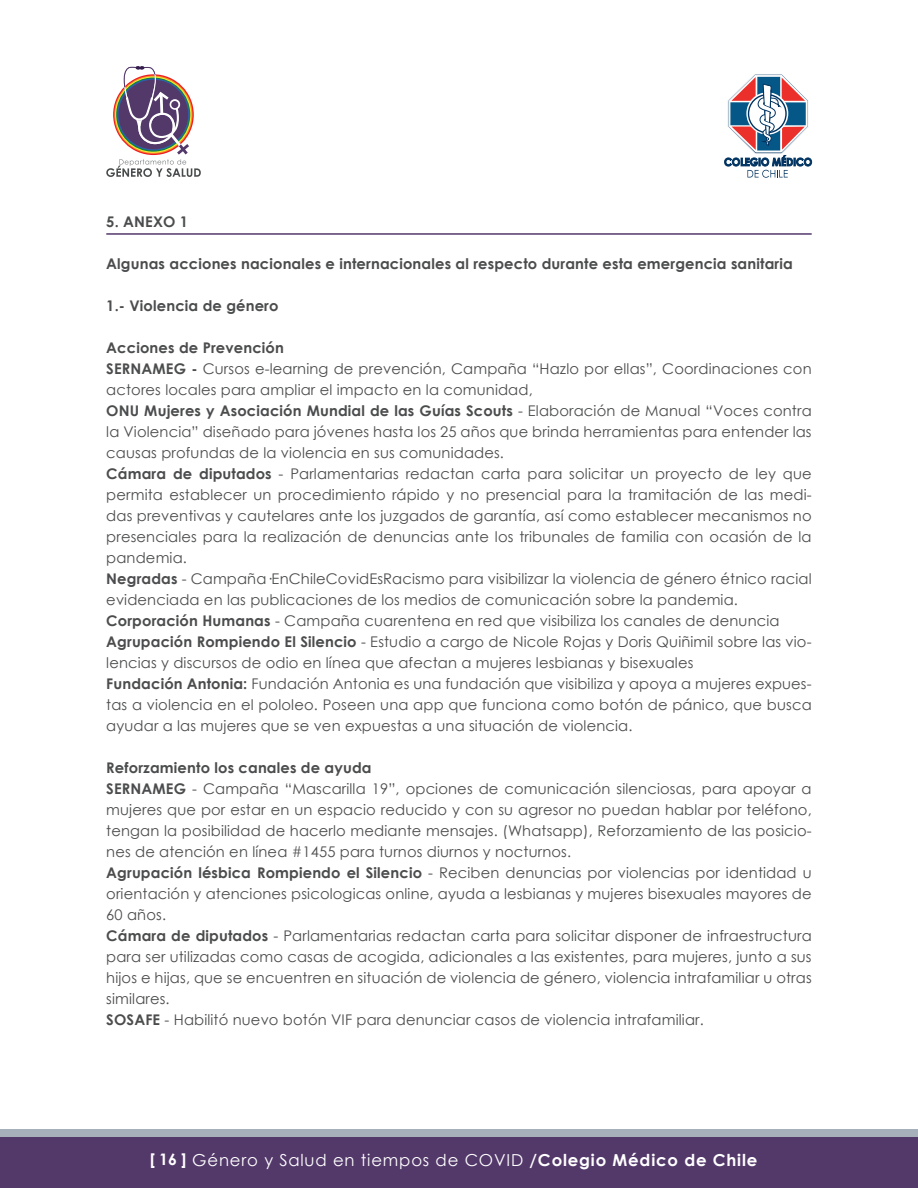
<style>
.page{position:relative;width:918px;height:1188px;background:#fff}
.page>*{position:absolute;margin:0;border:0;box-sizing:border-box;transform-origin:0 0}
.t1{font:16.5px "Century Gothic";letter-spacing:.05em;color:#fff}
.Estilo_de_párrafo_1{font:14.7px/21px "Century Gothic";letter-spacing:.01em;color:#4b4c4d;text-align:justify}
.Estilo_de_párrafo_1-2{font:700 14.7px "Century Gothic";letter-spacing:.01em;color:#4b4c4d}
.s1{font-weight:700}
.s2{font-weight:700;font-size:15.9px}
</style>
<div class="page">
<div style="left:0;top:1130px;width:918px;height:13px;background:#a5b0bb"></div>
<div style="left:0;top:1137px;width:918px;height:51px;background:#53386a"></div>
<svg style="left:724px;top:74px;width:88px;height:104px"></svg>
<svg style="left:106px;top:66px;width:95px;height:111px"></svg>
<hr style="left:106px;top:233px;width:706px;height:2px;background:#53386a">
<p class="Estilo_de_párrafo_1-2" style="left:106px;top:210px;width:83px">5. ANEXO 1</p>
<p class="Estilo_de_párrafo_1-2" style="left:106px;top:252px;width:688px">Algunas acciones nacionales e internacionales al respecto durante esta emergencia sanitaria</p>
<p class="Estilo_de_párrafo_1-2" style="left:106px;top:294px;width:174px">1.- Violencia de género</p>
<p class="Estilo_de_párrafo_1-2" style="left:106px;top:336px;width:179px">Acciones de Prevención</p>
<p class="Estilo_de_párrafo_1" style="left:106px;top:358px;width:707px"><span class="s1">SERNAMEG -</span> Cursos e-learning de prevención, Campaña “Hazlo por ellas”, Coordinaciones con actores locales para ampliar el impacto en la comunidad,</p>
<p class="Estilo_de_párrafo_1" style="left:106px;top:400px;width:707px"><span class="s1">ONU Mujeres y Asociación Mundial de las Guías Scouts</span> - Elaboración de Manual “Voces contra la Violencia” diseñado para jóvenes hasta los 25 años que brinda herramientas para entender las causas profundas de la violencia en sus comunidades.</p>
<p class="Estilo_de_párrafo_1" style="left:106px;top:463px;width:707px"><span class="s1">Cámara de diputados</span> - Parlamentarias redactan carta para solicitar un proyecto de ley que permita establecer un procedimiento rápido y no presencial para la tramitación de las medi&shy;das preventivas y cautelares ante los juzgados de garantía, así como establecer mecanismos no presenciales para la realización de denuncias ante los tribunales de familia con ocasión de la pandemia.</p>
<p class="Estilo_de_párrafo_1" style="left:106px;top:568px;width:707px"><span class="s1">Negradas</span> - Campaña·EnChileCovidEsRacismo para visibilizar la violencia de género étnico racial evidenciada en las publicaciones de los medios de comunicación sobre la pandemia.</p>
<p class="Estilo_de_párrafo_1" style="left:106px;top:610px;width:675px"><span class="s1">Corporación Humanas</span> - Campaña cuarentena en red que visibiliza los canales de denuncia</p>
<p class="Estilo_de_párrafo_1" style="left:106px;top:631px;width:707px"><span class="s1">Agrupación Rompiendo El Silencio</span> - Estudio a cargo de Nicole Rojas y Doris Quiñimil sobre las vio&shy;lencias y discursos de odio en línea que afectan a mujeres lesbianas y bisexuales</p>
<p class="Estilo_de_párrafo_1" style="left:106px;top:673px;width:707px"><span class="s1">Fundación Antonia:</span> Fundación Antonia es una fundación que visibiliza y apoya a mujeres expues&shy;tas a violencia en el pololeo. Poseen una app que funciona como botón de pánico, que busca ayudar a las mujeres que se ven expuestas a una situación de violencia.</p>
<p class="Estilo_de_párrafo_1-2" style="left:106px;top:756px;width:267px">Reforzamiento los canales de ayuda</p>
<p class="Estilo_de_párrafo_1" style="left:106px;top:778px;width:707px"><span class="s1">SERNAMEG</span> - Campaña “Mascarilla 19”, opciones de comunicación silenciosas, para apoyar a mujeres que por estar en un espacio reducido y con su agresor no puedan hablar por teléfono, tengan la posibilidad de hacerlo mediante mensajes. (Whatsapp), Reforzamiento de las posicio&shy;nes de atención en línea #1455 para turnos diurnos y nocturnos.</p>
<p class="Estilo_de_párrafo_1" style="left:106px;top:862px;width:707px"><span class="s1">Agrupación lésbica Rompiendo el Silencio</span> - Reciben denuncias por violencias por identidad u orientación y atenciones psicologicas online, ayuda a lesbianas y mujeres bisexuales mayores de 60 años.</p>
<p class="Estilo_de_párrafo_1" style="left:106px;top:925px;width:707px"><span class="s1">Cámara de diputados</span> - Parlamentarias redactan carta para solicitar disponer de infraestructura para ser utilizadas como casas de acogida, adicionales a las existentes, para mujeres, junto a sus hijos e hijas, que se encuentren en situación de violencia de género, violencia intrafamiliar u otras similares.</p>
<p class="Estilo_de_párrafo_1" style="left:106px;top:1009px;width:599px"><span class="s1">SOSAFE</span> - Habilitó nuevo botón VIF para denunciar casos de violencia intrafamiliar.</p>
<p class="t1" style="left:150px;top:1148px;width:609px"><span class="s2">[ 16 ]</span> Género y Salud en tiempos de COVID <span class="s1">/Colegio Médico de Chile</span></p>
</div>
